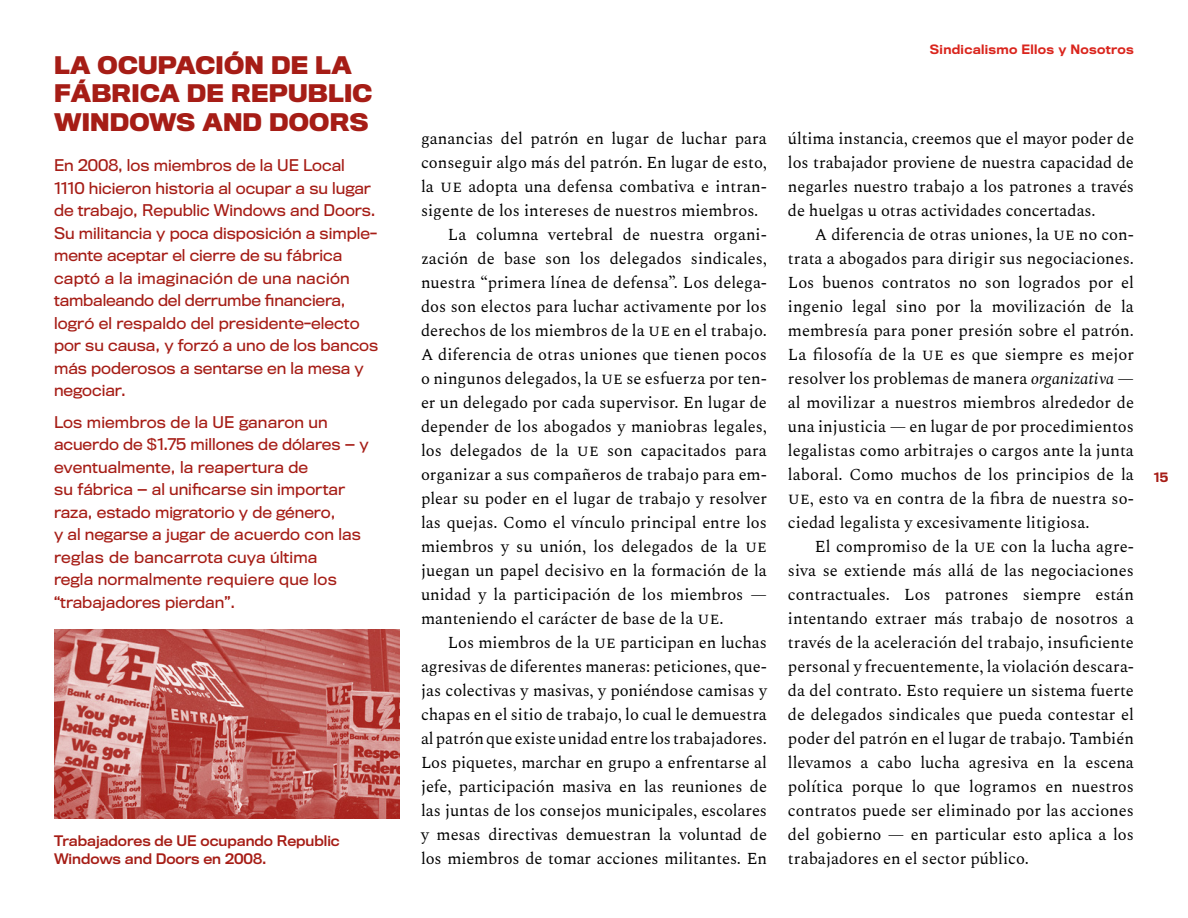
<style>
.page{position:relative;width:1188px;height:918px;background:#fff}
.page>*{position:absolute;margin:0;border:0;box-sizing:border-box;transform-origin:0 0}
.t1{font:700 22.5px/28.5px "Titling Gothic FB Normal";letter-spacing:.01em;color:#a61d16}
.t2{font:16.5px/24px "Spectral";color:#000;text-align:justify}
.t3{font:15px/22.5px "Titling Gothic FB Normal";color:#a61d16}
.t4{font:13.5px/18px "Titling Gothic FB Normal Standard";color:#a61d16}
.t5{font:500 12px "Titling Gothic FB Normal";letter-spacing:.025em;color:#da251d}
.t6{font:500 12px "Titling Gothic FB Normal";color:#a61d16}
.s1{font-style:italic}
</style>
<div class="page">
<img style="left:54px;top:630px;width:346px;height:189px">
<h1 class="t1" style="left:54px;top:51px;width:320px">LA OCUPACIÓN DE LA<br>FÁBRICA DE REPUBLIC<br>WINDOWS AND DOORS</h1>
<p class="t3" style="left:54px;top:154px;width:326px">En 2008, los miembros de la UE Local 1110 hicieron historia al ocupar a su lugar de trabajo, Republic Windows and Doors.<br>Su militancia y poca disposición a simple&shy;mente aceptar el cierre de su fábrica captó a la imaginación de una nación tambaleando del derrumbe financiera, logró el respaldo del presidente-electo por su causa, y forzó a uno de los bancos más poderosos a sentarse en la mesa y negociar.</p>
<p class="t3" style="left:54px;top:411px;width:316px">Los miembros de la UE ganaron un acuerdo de $1.75 millones de dólares — y eventualmente, la reapertura de<br>su fábrica — al unificarse sin importar raza, estado migratorio y de género,<br>y al negarse a jugar de acuerdo con las reglas de bancarrota cuya última<br>regla normalmente requiere que los “trabajadores pierdan”.</p>
<p class="t4" style="left:54px;top:832px;width:287px">Trabajadores de UE ocupando Republic<br>Windows and Doors en 2008.</p>
<p class="t5" style="left:930px;top:42px;width:206px">Sindicalismo Ellos y Nosotros</p>
<p class="t2" style="left:421px;top:125px;width:348px">ganancias del patrón en lugar de luchar para</p>
<p class="t2" style="left:421px;top:149px;width:347px">conseguir algo más del patrón. En lugar de esto,</p>
<p class="t2" style="left:421px;top:173px;width:347px">la ue adopta una defensa combativa e intran-</p>
<p class="t2" style="left:421px;top:197px;width:339px">sigente de los intereses de nuestros miembros.</p>
<p class="t2" style="left:448px;top:221px;width:321px">La columna vertebral de nuestra organi-</p>
<p class="t2" style="left:421px;top:245px;width:348px">zación de base son los delegados sindicales,</p>
<p class="t2" style="left:421px;top:269px;width:348px">nuestra “primera línea de defensa”. Los delega-</p>
<p class="t2" style="left:421px;top:293px;width:347px">dos son electos para luchar activamente por los</p>
<p class="t2" style="left:421px;top:317px;width:347px">derechos de los miembros de la ue en el trabajo.</p>
<p class="t2" style="left:421px;top:341px;width:348px">A diferencia de otras uniones que tienen pocos</p>
<p class="t2" style="left:421px;top:365px;width:348px">o ningunos delegados, la ue se esfuerza por ten-</p>
<p class="t2" style="left:421px;top:389px;width:347px">er un delegado por cada supervisor. En lugar de</p>
<p class="t2" style="left:421px;top:413px;width:348px">depender de los abogados y maniobras legales,</p>
<p class="t2" style="left:421px;top:437px;width:348px">los delegados de la ue son capacitados para</p>
<p class="t2" style="left:421px;top:461px;width:348px">organizar a sus compañeros de trabajo para em-</p>
<p class="t2" style="left:421px;top:485px;width:348px">plear su poder en el lugar de trabajo y resolver</p>
<p class="t2" style="left:421px;top:509px;width:348px">las quejas. Como el vínculo principal entre los</p>
<p class="t2" style="left:421px;top:533px;width:347px">miembros y su unión, los delegados de la ue</p>
<p class="t2" style="left:421px;top:557px;width:348px">juegan un papel decisivo en la formación de la</p>
<p class="t2" style="left:421px;top:581px;width:348px">unidad y la participación de los miembros —</p>
<p class="t2" style="left:421px;top:605px;width:304px">manteniendo el carácter de base de la ue.</p>
<p class="t2" style="left:448px;top:629px;width:321px">Los miembros de la ue participan en luchas</p>
<p class="t2" style="left:421px;top:654px;width:348px">agresivas de diferentes maneras: peticiones, que-</p>
<p class="t2" style="left:421px;top:678px;width:348px">jas colectivas y masivas, y poniéndose camisas y</p>
<p class="t2" style="left:421px;top:702px;width:348px">chapas en el sitio de trabajo, lo cual le demuestra</p>
<p class="t2" style="left:421px;top:726px;width:347px">al patrón que existe unidad entre los trabajadores.</p>
<p class="t2" style="left:421px;top:750px;width:348px">Los piquetes, marchar en grupo a enfrentarse al</p>
<p class="t2" style="left:421px;top:774px;width:347px">jefe, participación masiva en las reuniones de</p>
<p class="t2" style="left:421px;top:798px;width:348px">las juntas de los consejos municipales, escolares</p>
<p class="t2" style="left:421px;top:822px;width:348px">y mesas directivas demuestran la voluntad de</p>
<p class="t2" style="left:421px;top:846px;width:347px">los miembros de tomar acciones militantes. En</p>
<p class="t2" style="left:788px;top:126px;width:348px">última instancia, creemos que el mayor poder de los trabajador proviene de nuestra capacidad de negarles nuestro trabajo a los patrones a través de huelgas u otras actividades concertadas.</p>
<p class="t2" style="left:788px;top:222px;width:348px;text-indent:27px">A diferencia de otras uniones, la ue no con&shy;trata a abogados para dirigir sus negociaciones.<br>Los buenos contratos no son logrados por el ingenio legal sino por la movilización de la membresía para poner presión sobre el patrón.<br>La filosofía de la ue es que siempre es mejor resolver los problemas de manera <span class="s1">organizativa</span> — al movilizar a nuestros miembros alrededor de una injusticia — en lugar de por procedimientos legalistas como arbitrajes o cargos ante la junta laboral. Como muchos de los principios de la ue, esto va en contra de la fibra de nuestra so&shy;ciedad legalista y excesivamente litigiosa.</p>
<p class="t2" style="left:788px;top:534px;width:348px;text-indent:27px">El compromiso de la ue con la lucha agre&shy;siva se extiende más allá de las negociaciones contractuales. Los patrones siempre están intentando extraer más trabajo de nosotros a través de la aceleración del trabajo, insuficiente personal y frecuentemente, la violación descara&shy;da del contrato. Esto requiere un sistema fuerte de delegados sindicales que pueda contestar el poder del patrón en el lugar de trabajo. También llevamos a cabo lucha agresiva en la escena política porque lo que logramos en nuestros contratos puede ser eliminado por las acciones del gobierno — en particular esto aplica a los trabajadores en el sector público.</p>
<p class="t6" style="left:1154px;top:470px;width:16px">15</p>
</div>
